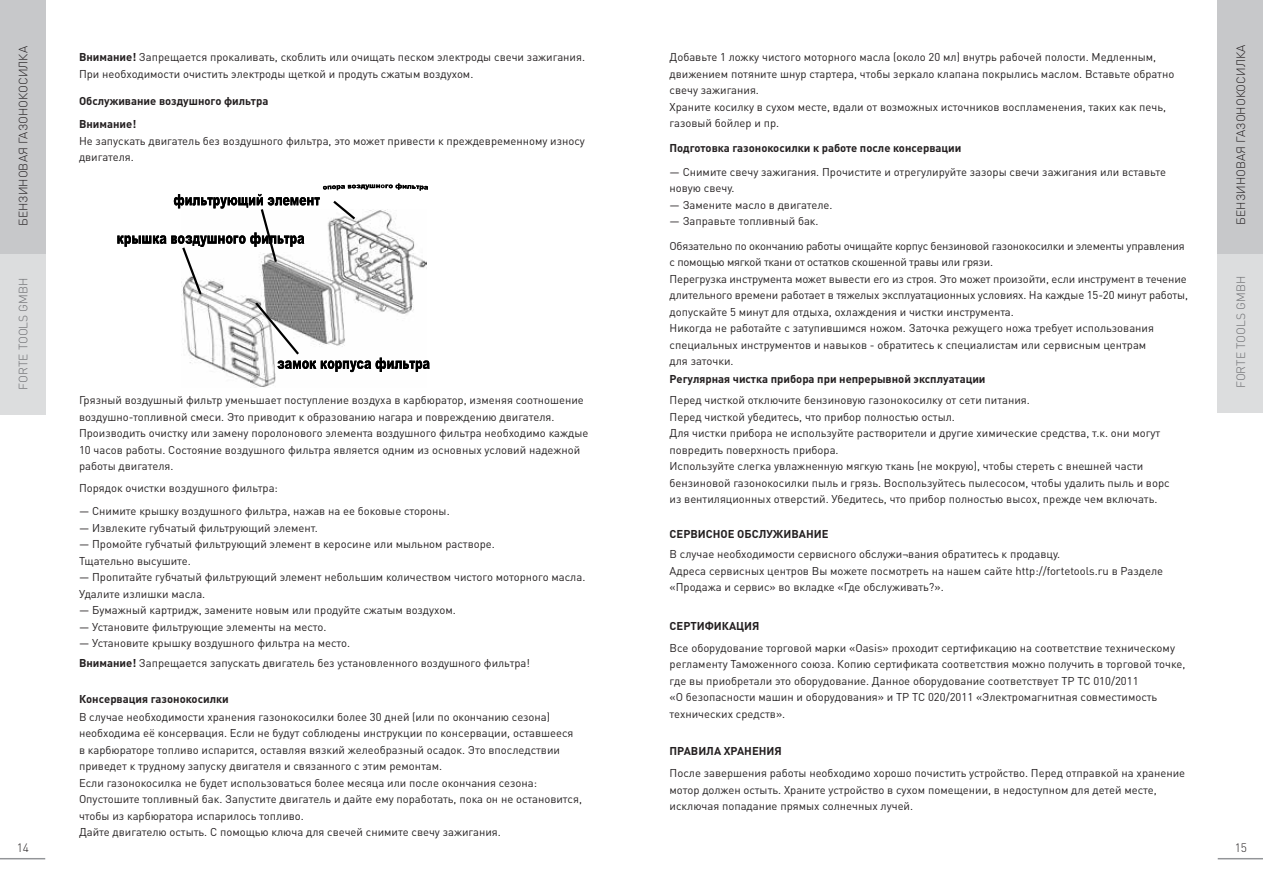
<style>
.page{position:relative;width:1263px;height:893px;background:#fff}
.page>*{position:absolute;margin:0;border:0;box-sizing:border-box;transform-origin:0 0}
.t1{font:300 12px "DIN Pro";color:#231f20}
.t2{font:300 12px "DIN Pro";color:#6d6e71}
.t3{font:11.25px/16.5px "DIN Pro";color:#231f20}
.t4{font:700 11.25px/23px "DIN Pro";color:#231f20}
.s1{font-weight:700}
</style>
<div class="page">
<div style="left:1218px;top:0;width:45px;height:413px;background:#dcddde"></div>
<div style="left:1218px;top:0;width:45px;height:254px;background:#c7c8ca"></div>
<div style="left:0;top:0;width:45px;height:414px;background:#dcddde"></div>
<div style="left:0;top:0;width:45px;height:254px;background:#c7c8ca"></div>
<hr style="left:0;top:858px;width:45px;height:1px;background:#939598">
<hr style="left:1218px;top:858px;width:45px;height:1px;background:#939598">
<img style="left:228px;top:372px;width:125px;height:15px">
<svg style="left:117px;top:183px;width:313px;height:189px"></svg>
<p class="t1" style="left:1233px;top:225px;width:182px;rotate:-90deg">БЕНЗИНОВАЯ ГАЗОНОКОСИЛКА</p>
<p class="t1" style="left:15px;top:226px;width:182px;rotate:-90deg">БЕНЗИНОВАЯ ГАЗОНОКОСИЛКА</p>
<p class="t3" style="left:670px;top:48px;width:506px">Добавьте 1 ложку чистого моторного масла (около 20 мл) внутрь рабочей полости. Медленным, движением потяните шнур стартера, чтобы зеркало клапана покрылись маслом. Вставьте обратно свечу зажигания.<br>Храните косилку в сухом месте, вдали от возможных источников воспламенения, таких как печь, газовый бойлер и пр.</p>
<p class="t4" style="left:670px;top:136px;width:293px">Подготовка газонокосилки к работе после консервации</p>
<p class="t3" style="left:670px;top:163px;width:498px">― Снимите свечу зажигания. Прочистите и отрегулируйте зазоры свечи зажигания или вставьте новую свечу.<br>― Замените масло в двигателе.<br>― Заправьте топливный бак.</p>
<p class="t3" style="left:670px;top:237px;width:520px">Обязательно по окончанию работы очищайте корпус бензиновой газонокосилки и элементы управления с помощью мягкой ткани от остатков скошенной травы или грязи.<br>Перегрузка инструмента может вывести его из строя. Это может произойти, если инструмент в течение длительного времени работает в тяжелых эксплуатационных условиях. На каждые 15-20 минут работы, допускайте 5 минут для отдыха, охлаждения и чистки инструмента.<br>Никогда не работайте с затупившимся ножом. Заточка режущего ножа требует использования специальных инструментов и навыков - обратитесь к специалистам или сервисным центрам<br>для заточки.</p>
<p class="t4" style="left:670px;top:367px;width:317px">Регулярная чистка прибора при непрерывной эксплуатации</p>
<p class="t3" style="left:670px;top:391px;width:501px">Перед чисткой отключите бензиновую газонокосилку от сети питания.<br>Перед чисткой убедитесь, что прибор полностью остыл.<br>Для чистки прибора не используйте растворители и другие химические средства, т.к. они могут повредить поверхность прибора.<br>Используйте слегка увлажненную мягкую ткань (не мокрую), чтобы стереть с внешней части бензиновой газонокосилки пыль и грязь. Воспользуйтесь пылесосом, чтобы удалить пыль и ворс из вентиляционных отверстий. Убедитесь, что прибор полностью высох, прежде чем включать.</p>
<p class="t4" style="left:670px;top:522px;width:160px">СЕРВИСНОЕ ОБСЛУЖИВАНИЕ</p>
<p class="t3" style="left:670px;top:545px;width:495px">В случае необходимости сервисного обслужи¬вания обратитесь к продавцу.<br>Адреса сервисных центров Вы можете посмотреть на нашем сайте http://fortetools.ru в Разделе «Продажа и сервис» во вкладке «Где обслуживать?».</p>
<p class="t4" style="left:670px;top:614px;width:91px">СЕРТИФИКАЦИЯ</p>
<p class="t3" style="left:670px;top:639px;width:517px">Все оборудование торговой марки «Oasis» проходит сертификацию на соответствие техническому регламенту Таможенного союза. Копию сертификата соответствия можно получить в торговой точке, где вы приобретали это оборудование. Данное оборудование соответствует ТР ТС 010/2011<br>«О безопасности машин и оборудования» и ТР ТС 020/2011 «Электромагнитная совместимость технических средств».</p>
<p class="t4" style="left:670px;top:739px;width:114px">ПРАВИЛА ХРАНЕНИЯ</p>
<p class="t3" style="left:670px;top:764px;width:517px">После завершения работы необходимо хорошо почистить устройство. Перед отправкой на хранение мотор должен остыть. Храните устройство в сухом помещении, в недоступном для детей месте, исключая попадание прямых солнечных лучей.</p>
<p class="t3" style="left:79px;top:48px;width:508px"><span class="s1">Внимание!</span> Запрещается прокаливать, скоблить или очищать песком электроды свечи зажигания.<br>При необходимости очистить электроды щеткой и продуть сжатым воздухом.</p>
<p class="t4" style="left:79px;top:89px;width:191px">Обслуживание воздушного фильтра<br>Внимание!</p>
<p class="t3" style="left:79px;top:132px;width:507px">Не запускать двигатель без воздушного фильтра, это может привести к преждевременному износу двигателя.</p>
<p class="t2" style="left:15px;top:389px;width:113px;rotate:-90deg">FORTE TOOLS GMBH</p>
<p class="t2" style="left:1233px;top:388px;width:113px;rotate:-90deg">FORTE TOOLS GMBH</p>
<p class="t3" style="left:79px;top:391px;width:511px">Грязный воздушный фильтр уменьшает поступление воздуха в карбюратор, изменяя соотношение воздушно-топливной смеси. Это приводит к образованию нагара и повреждению двигателя.<br>Производить очистку или замену поролонового элемента воздушного фильтра необходимо каждые 10 часов работы. Состояние воздушного фильтра является одним из основных условий надежной работы двигателя.</p>
<p class="t3" style="left:79px;top:475px;width:372px;line-height:23.5px">Порядок очистки воздушного фильтра:<br>― Снимите крышку воздушного фильтра, нажав на ее боковые стороны.</p>
<p class="t3" style="left:79px;top:519px;width:508px">― Извлеките губчатый фильтрующий элемент.<br>― Промойте губчатый фильтрующий элемент в керосине или мыльном растворе.<br>Тщательно высушите.<br>― Пропитайте губчатый фильтрующий элемент небольшим количеством чистого моторного масла.<br>Удалите излишки масла.<br>― Бумажный картридж, замените новым или продуйте сжатым воздухом.<br>― Установите фильтрующие элементы на место.<br>― Установите крышку воздушного фильтра на место.</p>
<p class="t3" style="left:79px;top:654px;width:452px"><span class="s1">Внимание!</span> Запрещается запускать двигатель без установленного воздушного фильтра!</p>
<p class="t4" style="left:79px;top:687px;width:151px">Консервация газонокосилки</p>
<p class="t3" style="left:79px;top:708px;width:504px">В случае необходимости хранения газонокосилки более 30 дней (или по окончанию сезона) необходима её консервация. Если не будут соблюдены инструкции по консервации, оставшееся в карбюраторе топливо испарится, оставляя вязкий желеобразный осадок. Это впоследствии приведет к трудному запуску двигателя и связанного с этим ремонтам.<br>Если газонокосилка не будет использоваться более месяца или после окончания сезона:<br>Опустошите топливный бак. Запустите двигатель и дайте ему поработать, пока он не остановится, чтобы из карбюратора испарилось топливо.<br>Дайте двигателю остыть. С помощью ключа для свечей снимите свечу зажигания.</p>
<p class="t1" style="left:17px;top:839px;width:14px">14</p>
<p class="t1" style="left:1235px;top:839px;width:14px">15</p>
</div>
